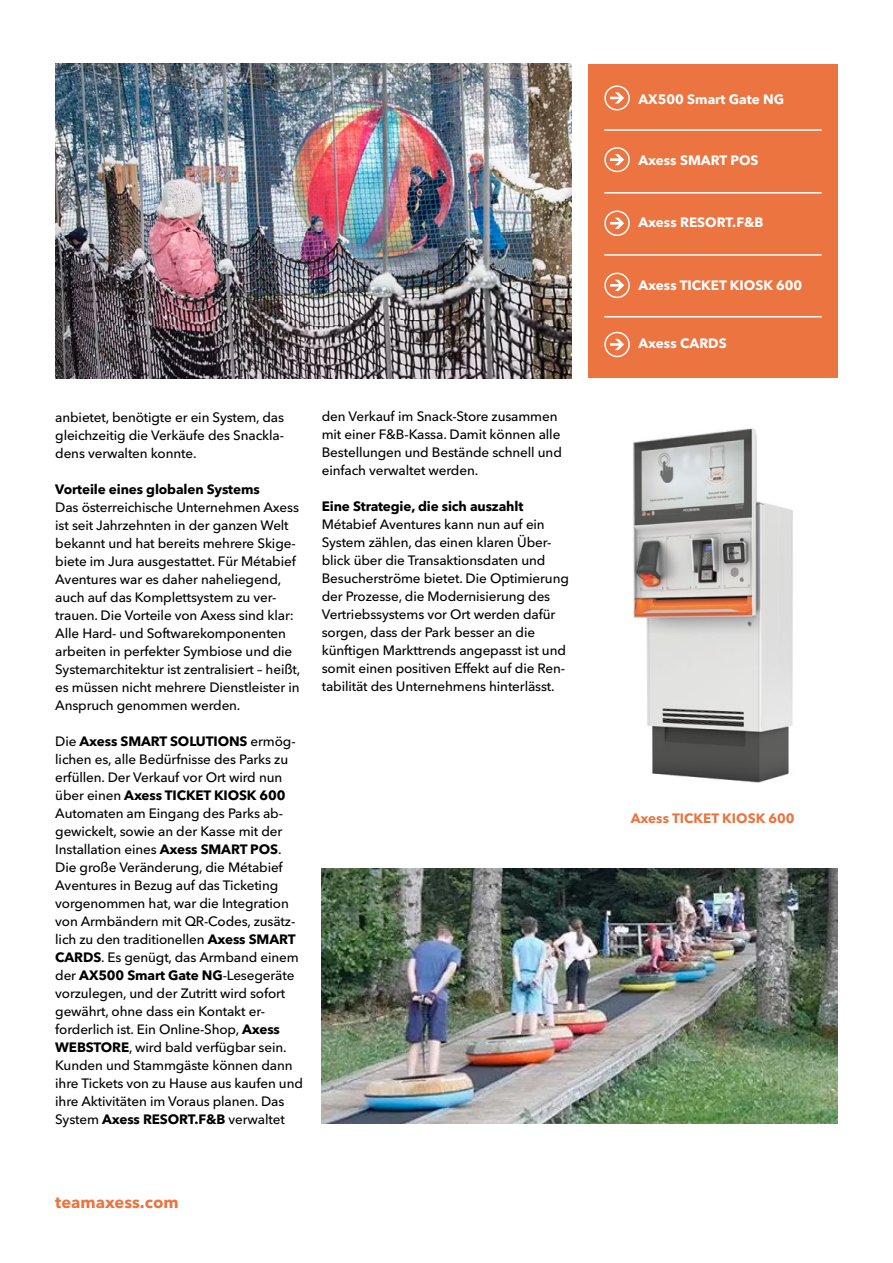
<style>
.page{position:relative;width:893px;height:1263px;background:#fff}
.page>*{position:absolute;margin:0;border:0;box-sizing:border-box;transform-origin:0 0}
.t1{font:700 16.5px "Avenir Next Cyr";color:#eb7440}
.t2{font:500 13.5px/18px "Avenir Next Cyr";letter-spacing:-.01em;color:#000}
.t3{font:700 13.5px "Avenir Next Cyr";color:#fff}
.t4{font:700 13.5px "Avenir Next Cyr";letter-spacing:-.01em;color:#000}
.t5{font:700 13.5px "Avenir Next Cyr";color:#eb7440}
.s1{font-weight:700}
</style>
<div class="page">
<img style="left:55px;top:64px;width:516px;height:314px">
<img style="left:322px;top:868px;width:516px;height:256px">
<img style="left:632px;top:428px;width:161px;height:355px">
<div style="left:588px;top:64px;width:250px;height:314px;background:#eb7440"></div>
<hr style="left:604px;top:316px;width:218px;height:1px;background:#fff">
<hr style="left:604px;top:254px;width:218px;height:2px;background:#fff">
<hr style="left:604px;top:129px;width:218px;height:2px;background:#fff">
<svg style="left:604px;top:85px;width:26px;height:25px"></svg>
<hr style="left:604px;top:192px;width:218px;height:2px;background:#fff">
<svg style="left:604px;top:147px;width:26px;height:25px"></svg>
<svg style="left:604px;top:210px;width:26px;height:26px"></svg>
<svg style="left:604px;top:273px;width:26px;height:25px"></svg>
<svg style="left:604px;top:332px;width:26px;height:25px"></svg>
<p class="t2" style="left:55px;top:408px;width:230px;text-align:justify">anbietet, benötigte er ein System, das gleichzeitig die Verkäufe des Snackla&shy;dens verwalten konnte.</p>
<p class="t4" style="left:55px;top:481px;width:206px">Vorteile eines globalen Systems</p>
<p class="t2" style="left:55px;top:498px;width:247px">Das österreichische Unternehmen Axess ist seit Jahrzehnten in der ganzen Welt bekannt und hat bereits mehrere Skige&shy;biete im Jura ausgestattet. Für Métabief Aventures war es daher naheliegend, auch auf das Komplettsystem zu ver&shy;trauen. Die Vorteile von Axess sind klar:<br>Alle Hard- und Softwarekomponenten arbeiten in perfekter Symbiose und die Systemarchitektur ist zentralisiert – heißt, es müssen nicht mehrere Dienstleister in Anspruch genommen werden.</p>
<p class="t2" style="left:55px;top:732px;width:249px">Die <span class="s1">Axess SMART SOLUTIONS</span> ermög&shy;lichen es, alle Bedürfnisse des Parks zu erfüllen. Der Verkauf vor Ort wird nun über einen <span class="s1">Axess TICKET KIOSK 600<br></span>Automaten am Eingang des Parks ab&shy;gewickelt, sowie an der Kasse mit der Installation eines <span class="s1">Axess SMART POS</span>.<br>Die große Veränderung, die Métabief Aventures in Bezug auf das Ticketing vorgenommen hat, war die Integration von Armbändern mit QR-Codes, zusätz&shy;lich zu den traditionellen <span class="s1">Axess SMART CARDS</span>. Es genügt, das Armband einem der <span class="s1">AX500 Smart Gate NG</span>-Lesegeräte vorzulegen, und der Zutritt wird sofort gewährt, ohne dass ein Kontakt er&shy;forderlich ist. Ein Online-Shop, <span class="s1">Axess WEBSTORE</span>, wird bald verfügbar sein.<br>Kunden und Stammgäste können dann ihre Tickets von zu Hause aus kaufen und ihre Aktivitäten im Voraus planen. Das System <span class="s1">Axess RESORT.F&amp;B</span> verwaltet</p>
<p class="t2" style="left:322px;top:408px;width:242px">den Verkauf im Snack-Store zusammen mit einer F&amp;B-Kassa. Damit können alle Bestellungen und Bestände schnell und einfach verwaltet werden.</p>
<p class="t4" style="left:322px;top:498px;width:203px">Eine Strategie, die sich auszahlt</p>
<p class="t2" style="left:322px;top:516px;width:249px">Métabief Aventures kann nun auf ein System zählen, das einen klaren Über&shy;blick über die Transaktionsdaten und Besucherströme bietet. Die Optimierung der Prozesse, die Modernisierung des Vertriebssystems vor Ort werden dafür sorgen, dass der Park besser an die künftigen Markttrends angepasst ist und somit einen positiven Effekt auf die Ren&shy;tabilität des Unternehmens hinterlässt.</p>
<p class="t1" style="left:55px;top:1192px;width:125px">teamaxess.com</p>
<p class="t3" style="left:638px;top:91px;width:147px">AX500 Smart Gate NG</p>
<p class="t3" style="left:638px;top:152px;width:122px">Axess SMART POS</p>
<p class="t3" style="left:638px;top:214px;width:127px">Axess RESORT.F&amp;B</p>
<p class="t3" style="left:638px;top:276px;width:165px">Axess TICKET KIOSK 600</p>
<p class="t3" style="left:638px;top:335px;width:90px">Axess CARDS</p>
<p class="t5" style="left:631px;top:810px;width:165px">Axess TICKET KIOSK 600</p>
</div>
